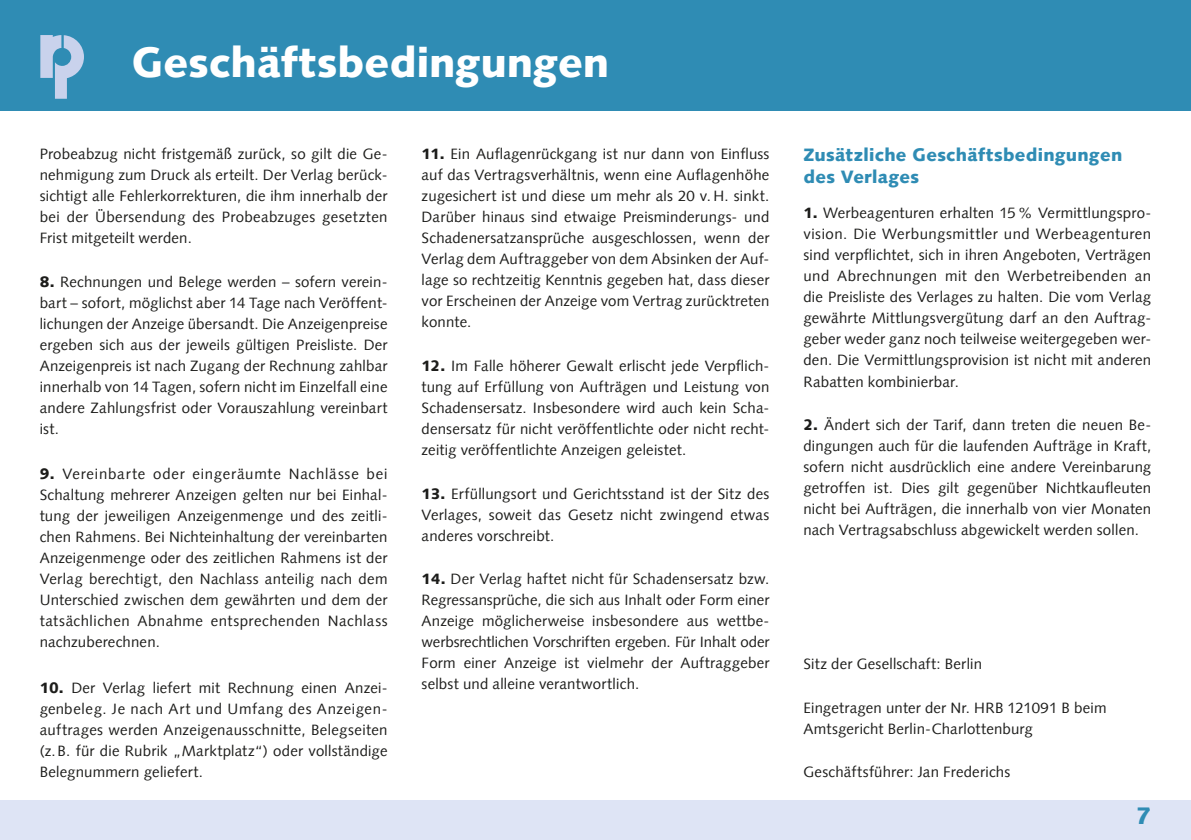
<style>
.page{position:relative;width:1191px;height:840px;background:#fff}
.page>*{position:absolute;margin:0;border:0;box-sizing:border-box;transform-origin:0 0}
.t1{font:900 42px "Syntax LT";color:#fff}
.t2{font:900 24px "Syntax LT";color:#2f8cb4}
.t3{font:900 18px/22px "Syntax LT";letter-spacing:.015em;color:#2f8cb4}
.t4{font:15px/21px "Syntax LT";letter-spacing:.015em;color:#1d1d1b;text-align:justify}
.s1{font-weight:900}
</style>
<div class="page">
<div style="left:0;top:0;width:1191px;height:111px;background:#2f8cb4"></div>
<div style="left:0;top:799px;width:1191px;height:40px;background:#dee4f5"></div>
<svg style="left:40px;top:35px;width:44px;height:64px"></svg>
<h1 class="t1" style="left:132px;top:37px;width:479px">Geschäftsbedingungen</h1>
<p class="t4" style="left:40px;top:143px;width:349px">Probeabzug nicht fristgemäß zurück, so gilt die Ge&shy;nehmigung zum Druck als erteilt. Der Verlag berück&shy;sichtigt alle Fehlerkorrekturen, die ihm innerhalb der bei der Übersendung des Probeabzuges gesetzten Frist mitgeteilt werden.</p>
<p class="t4" style="left:40px;top:271px;width:349px"><span class="s1">8.</span> Rechnungen und Belege werden – sofern verein&shy;bart – sofort, möglichst aber 14 Tage nach Veröffent&shy;lichungen der Anzeige übersandt. Die Anzeigenpreise ergeben sich aus der jeweils gültigen Preisliste. Der Anzeigenpreis ist nach Zugang der Rechnung zahlbar innerhalb von 14 Tagen, sofern nicht im Einzelfall eine andere Zahlungsfrist oder Vorauszahlung vereinbart ist.</p>
<p class="t4" style="left:40px;top:463px;width:349px"><span class="s1">9.</span> Vereinbarte oder eingeräumte Nachlässe bei Schaltung mehrerer Anzeigen gelten nur bei Einhal&shy;tung der jeweiligen Anzeigenmenge und des zeitli&shy;chen Rahmens. Bei Nichteinhaltung der vereinbarten Anzeigenmenge oder des zeitlichen Rahmens ist der Verlag berechtigt, den Nachlass anteilig nach dem Unterschied zwischen dem gewährten und dem der tatsächlichen Abnahme entsprechenden Nachlass nachzuberechnen.</p>
<p class="t4" style="left:40px;top:676px;width:349px"><span class="s1">10.</span> Der Verlag liefert mit Rechnung einen Anzei&shy;genbeleg. Je nach Art und Umfang des Anzeigen&shy;auftrages werden Anzeigenausschnitte, Belegseiten (z.B. für die Rubrik „Marktplatz“) oder vollständige Belegnummern geliefert.</p>
<p class="t4" style="left:421px;top:143px;width:349px"><span class="s1">11.</span> Ein Auflagenrückgang ist nur dann von Einfluss auf das Vertragsverhältnis, wenn eine Auflagenhöhe zugesichert ist und diese um mehr als 20 v. H. sinkt.<br>Darüber hinaus sind etwaige Preisminderungs- und Schadenersatzansprüche ausgeschlossen, wenn der Verlag dem Auftraggeber von dem Absinken der Auf&shy;lage so rechtzeitig Kenntnis gegeben hat, dass dieser vor Erscheinen der Anzeige vom Vertrag zurücktreten konnte.</p>
<p class="t4" style="left:421px;top:355px;width:349px"><span class="s1">12.</span> Im Falle höherer Gewalt erlischt jede Verpflich&shy;tung auf Erfüllung von Aufträgen und Leistung von Schadensersatz. Insbesondere wird auch kein Scha&shy;densersatz für nicht veröffentlichte oder nicht recht&shy;zeitig veröffentlichte Anzeigen geleistet.</p>
<p class="t4" style="left:421px;top:482px;width:349px"><span class="s1">13.</span> Erfüllungsort und Gerichtsstand ist der Sitz des Verlages, soweit das Gesetz nicht zwingend etwas anderes vorschreibt.</p>
<p class="t4" style="left:421px;top:568px;width:349px"><span class="s1">14.</span> Der Verlag haftet nicht für Schadensersatz bzw.<br>Regressansprüche, die sich aus Inhalt oder Form einer Anzeige möglicherweise insbesondere aus wettbe&shy;werbsrechtlichen Vorschriften ergeben. Für Inhalt oder Form einer Anzeige ist vielmehr der Auftraggeber selbst und alleine verantwortlich.</p>
<p class="t3" style="left:803px;top:144px;width:320px">Zusätzliche Geschäftsbedingungen des Verlages</p>
<p class="t4" style="left:803px;top:202px;width:349px"><span class="s1">1.</span> Werbeagenturen erhalten 15% Vermittlungspro&shy;vision. Die Werbungsmittler und Werbeagenturen sind verpflichtet, sich in ihren Angeboten, Verträgen und Abrechnungen mit den Werbetreibenden an die Preisliste des Verlages zu halten. Die vom Verlag gewährte Mittlungsvergütung darf an den Auftrag&shy;geber weder ganz noch teilweise weitergegeben wer&shy;den. Die Vermittlungsprovision ist nicht mit anderen Rabatten kombinierbar.</p>
<p class="t4" style="left:803px;top:414px;width:349px"><span class="s1">2.</span> Ändert sich der Tarif, dann treten die neuen Be&shy;dingungen auch für die laufenden Aufträge in Kraft, sofern nicht ausdrücklich eine andere Vereinbarung getroffen ist. Dies gilt gegenüber Nichtkaufleuten nicht bei Aufträgen, die innerhalb von vier Monaten nach Vertragsabschluss abgewickelt werden sollen.</p>
<p class="t4" style="left:803px;top:652px;width:180px">Sitz der Gesellschaft: Berlin</p>
<p class="t4" style="left:803px;top:696px;width:305px">Eingetragen unter der Nr. HRB 121091 B beim<br>Amtsgericht Berlin-Charlottenburg</p>
<p class="t4" style="left:803px;top:761px;width:208px">Geschäftsführer: Jan Frederichs</p>
<h2 class="t2" style="left:1135px;top:800px;width:17px">7</h2>
</div>
